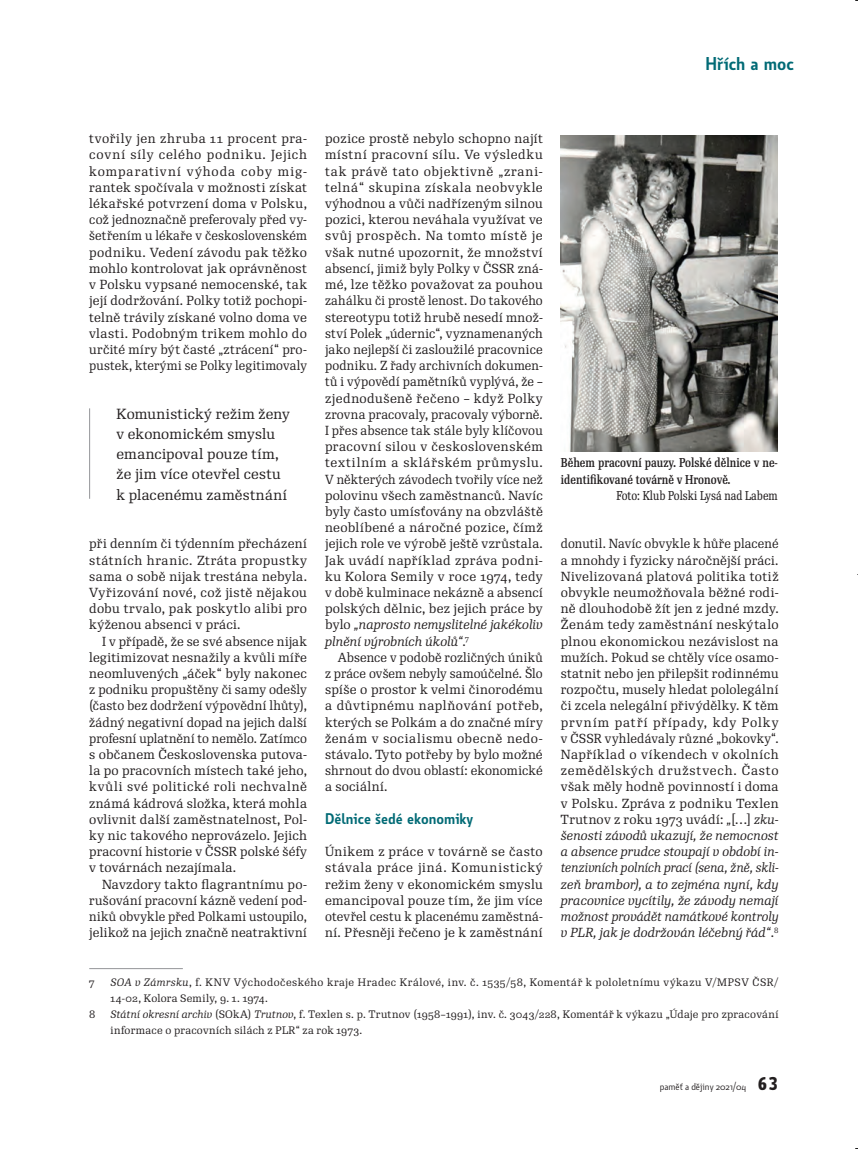
<style>
.page{position:relative;width:858px;height:1149px;background:#fff}
.page>*{position:absolute;margin:0;border:0;box-sizing:border-box;transform-origin:0 0}
.t1{font:600 18px "Botanika Std";letter-spacing:.005em;color:#006a75}
.t2{font:600 15px "Botanika Std";color:#006a75}
.t3{font:14.25px/20.2px "Re Public Std";letter-spacing:.01em;color:#231f20}
.t4{font:12.75px/16.2px "Re Public Std";letter-spacing:.015em;color:#231f20;text-align:justify}
.t5{font:12.75px/16.2px "Re Public Std";letter-spacing:.015em;color:#231f20;text-align:justify;scale:.95 1}
.t6{font:500 12.45px/16.2px "Re Public Std Cond";color:#231f20}
.t7{font:12.45px "Re Public Std Cond";color:#231f20}
.t8{font:10.5px/16.2px "Re Public Std";letter-spacing:.035em;color:#231f20}
.t9{font:9.75px "Botanika Std";color:#231f20}
.s1{font-style:italic}
.s2{font-family:"Botanika Mono";font-weight:700;font-size:18px}
</style>
<div class="page">
<hr style="left:89px;top:968px;width:94px;height:1px;background:#939598">
<img style="left:560px;top:135px;width:217px;height:316px">
<hr style="left:89px;top:408px;width:1px;height:91px;background:#939598">
<h1 class="t1" style="left:705px;top:51px;width:90px">Hřích a moc</h1>
<p class="t4" style="left:89px;top:131px;width:219px">tvořily jen zhruba 11 procent pra&shy;covní síly celého podniku. Jejich komparativní výhoda coby mig&shy;rantek spočívala v možnosti získat lékařské potvrzení doma v Polsku, což jednoznačně preferovaly před vy&shy;šetřením u lékaře v československém podniku. Vedení závodu pak těžko mohlo kontrolovat jak oprávněnost v Polsku vypsané nemocenské, tak její dodržování. Polky totiž pochopi&shy;telně trávily získané volno doma ve vlasti. Podobným trikem mohlo do určité míry být časté „ztrácení“ pro&shy;pustek, kterými se Polky legitimovaly</p>
<p class="t3" style="left:116px;top:403px;width:175px">Komunistický režim ženy v ekonomickém smyslu emancipoval pouze tím, že jim více otevřel cestu k placenému zaměstnání</p>
<p class="t4" style="left:89px;top:536px;width:219px">při denním či týdenním přecházení státních hranic. Ztráta propustky sama o sobě nijak trestána nebyla.<br>Vyřizování nové, což jistě nějakou dobu trvalo, pak poskytlo alibi pro kýženou absenci v práci.</p>
<p class="t4" style="left:89px;top:633px;width:219px;text-indent:13px">I v případě, že se své absence nijak legitimizovat nesnažily a kvůli míře neomluvených „áček“ byly nakonec z podniku propuštěny či samy odešly (často bez dodržení výpovědní lhůty), žádný negativní dopad na jejich další profesní uplatnění to nemělo. Zatímco s občanem Československa putova&shy;la po pracovních místech také jeho, kvůli své politické roli nechvalně známá kádrová složka, která mohla ovlivnit další zaměstnatelnost, Pol&shy;ky nic takového neprovázelo. Jejich pracovní historie v ČSSR polské šéfy v továrnách nezajímala.</p>
<p class="t4" style="left:89px;top:876px;width:219px;text-align:left;text-indent:13px">Navzdory takto flagrantnímu po-- rušování pracovní kázně vedení pod&shy;niků obvykle před Polkami ustoupilo, jelikož na jejich značně neatraktivní</p>
<p class="t4" style="left:325px;top:131px;width:219px">pozice prostě nebylo schopno najít místní pracovní sílu. Ve výsledku tak právě tato objektivně „zrani&shy;telná“ skupina získala neobvykle výhodnou a vůči nadřízeným silnou pozici, kterou neváhala využívat ve svůj prospěch. Na tomto místě je však nutné upozornit, že množství absencí, jimiž byly Polky v ČSSR zná&shy;mé, lze těžko považovat za pouhou zahálku či prostě lenost. Do takového stereotypu totiž hrubě nesedí množ&shy;ství Polek „údernic“, vyznamenaných jako nejlepší či zasloužilé pracovnice podniku. Z řady archivních dokumen&shy;tů i výpovědí pamětníků vyplývá, že – zjednodušeně řečeno – když Polky zrovna pracovaly, pracovaly výborně.<br>I přes absence tak stále byly klíčovou pracovní silou v československém textilním a sklářském průmyslu.<br>V některých závodech tvořily více než polovinu všech zaměstnanců. Navíc byly často umísťovány na obzvláště neoblíbené a náročné pozice, čímž jejich role ve výrobě ještě vzrůstala.<br>Jak uvádí například zpráva podni&shy;ku Kolora Semily v roce 1974, tedy v době kulminace nekázně a absencí polských dělnic, bez jejich práce by bylo <span class="s1">„naprosto nemyslitelné jakékoliv plnění výrobních úkolů“</span>.<sup>7</sup></p>
<p class="t5" style="left:325px;top:649px;width:231px;text-indent:13px">Absence v podobě rozličných úniků z práce ovšem nebyly samoúčelné. Šlo spíše o prostor k velmi činorodému a důvtipnému naplňování potřeb, kterých se Polkám a do značné míry ženám v socialismu obecně nedo&shy;stávalo. Tyto potřeby by bylo možné shrnout do dvou oblastí: ekonomické a sociální.</p>
<p class="t2" style="left:325px;top:808px;width:150px">Dělnice šedé ekonomiky</p>
<p class="t4" style="left:325px;top:844px;width:219px">Únikem z práce v továrně se často stávala práce jiná. Komunistický režim ženy v ekonomickém smyslu emancipoval pouze tím, že jim více otevřel cestu k placenému zaměstná&shy;ní. Přesněji řečeno je k zaměstnání</p>
<p class="t6" style="left:560px;top:455px;width:218px">Během pracovní pauzy. Polské dělnice v ne&shy;identifikované továrně v Hronově.</p>
<p class="t7" style="left:616px;top:487px;width:163px">Foto: Klub Polski Lysá nad Labem</p>
<p class="t5" style="left:560px;top:536px;width:231px">donutil. Navíc obvykle k hůře placené a mnohdy i fyzicky náročnější práci.<br>Nivelizovaná platová politika totiž obvykle neumožňovala běžné rodi&shy;ně dlouhodobě žít jen z jedné mzdy.<br>Ženám tedy zaměstnání neskýtalo plnou ekonomickou nezávislost na mužích. Pokud se chtěly více osamo&shy;statnit nebo jen přilepšit rodinnému rozpočtu, musely hledat pololegální či zcela nelegální přivýdělky. K těm prvním patří případy, kdy Polky v ČSSR vyhledávaly různé „bokovky“.<br>Například o víkendech v okolních zemědělských družstvech. Často však měly hodně povinností i doma v Polsku. Zpráva z podniku Texlen Trutnov z roku 1973 uvádí: <span class="s1">„</span>[…] <span class="s1">zku&shy;šenosti závodů ukazují, že nemocnost a absence prudce stoupají v období in&shy;tenzivních polních prací (sena, žně, skli&shy;zeň brambor), a to zejména nyní, kdy pracovnice vycítily, že závody nemají možnost provádět namátkové kontroly v PLR, jak je dodržován léčebný řád“</span>.<sup>8</sup></p>
<p class="t8" style="left:89px;top:974px;width:7px">7</p>
<p class="t8" style="left:110px;top:974px;width:669px"><span class="s1">SOA v Zámrsku</span>, f. KNV Východočeského kraje Hradec Králové, inv. č. 1535/58, Komentář k pololetnímu výkazu V/MPSV ČSR/<br>14-02, Kolora Semily, 9. 1. 1974.</p>
<p class="t8" style="left:89px;top:1006px;width:8px">8</p>
<p class="t8" style="left:110px;top:1006px;width:669px"><span class="s1">Státní okresní archiv</span> (SOkA) <span class="s1">Trutnov</span>, f. Texlen s. p. Trutnov (1958–1991), inv. č. 3043/228, Komentář k výkazu „Údaje pro zpracování informace o pracovních silách z PLR“ za rok 1973.</p>
<p class="t9" style="left:659px;top:1080px;width:120px">paměť a dějiny 2021/04 <span class="s2">63</span></p>
</div>
